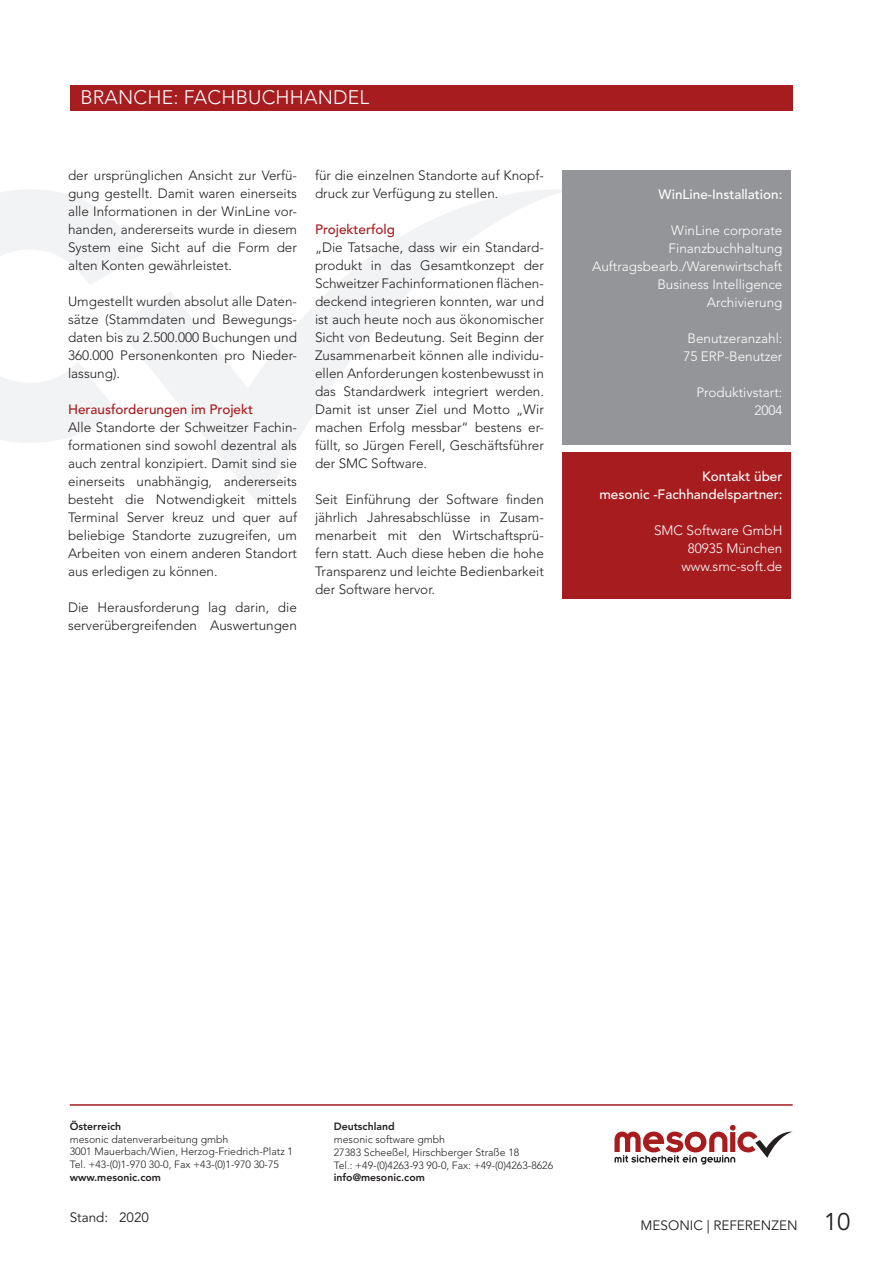
<style>
.page{position:relative;width:893px;height:1263px;background:#fff}
.page>*{position:absolute;margin:0;border:0;box-sizing:border-box;transform-origin:0 0}
.t1{font:300 19.5px "Avenir LT Pro";letter-spacing:.01em;color:#fff}
.t2{font:300 13.5px/18px "Avenir LT Pro";color:#231f20;text-align:justify}
.t3{font:300 13.5px/18px "Avenir LT Pro";color:#fff;text-align:center}
.t4{font:500 13.5px/18px "Avenir LT Pro";color:#fff;text-align:right}
.t5{font:500 13.5px "Avenir LT Pro";color:#a61c1f}
.t6{font:13.5px "Avenir LT Pro";color:#231f20}
.t7{font:300 10.5px/12.6px "Avenir LT Pro";color:#231f20}
.t8{font:800 10.5px "Avenir LT Pro";color:#231f20}
.s1{font-size:24px}
</style>
<div class="page">
<div style="left:70px;top:85px;width:723px;height:25px;background:#a61c1f"></div>
<svg style="left:143px;top:190px;width:441px;height:317px"></svg>
<svg style="left:0;top:190px;width:143px;height:253px"></svg>
<hr style="left:70px;top:1104px;width:723px;height:2px;background:#a61c1f">
<svg style="left:614px;top:1125px;width:179px;height:39px"></svg>
<div style="left:562px;top:452px;width:229px;height:147px;background:#a61c1f"></div>
<div style="left:562px;top:170px;width:229px;height:274px;background:#939598"></div>
<p class="t1" style="left:80px;top:86px;width:290px">BRANCHE: FACHBUCHHANDEL</p>
<p class="t2" style="left:68px;top:167px;width:230px">der ursprünglichen Ansicht zur Verfü&shy;gung gestellt. Damit waren einerseits alle Informationen in der WinLine vor&shy;handen, andererseits wurde in diesem System eine Sicht auf die Form der alten Konten gewährleistet.</p>
<p class="t2" style="left:68px;top:293px;width:230px">Umgestellt wurden absolut alle Daten&shy;sätze (Stammdaten und Bewegungs&shy;daten bis zu 2.500.000 Buchungen und 360.000 Personenkonten pro Nieder&shy;lassung).</p>
<p class="t5" style="left:68px;top:402px;width:187px">Herausforderungen im Projekt</p>
<p class="t2" style="left:68px;top:419px;width:230px">Alle Standorte der Schweitzer Fachin&shy;formationen sind sowohl dezentral als auch zentral konzipiert. Damit sind sie einerseits unabhängig, andererseits besteht die Notwendigkeit mittels Terminal Server kreuz und quer auf beliebige Standorte zuzugreifen, um Arbeiten von einem anderen Standort aus erledigen zu können.</p>
<p class="t2" style="left:68px;top:599px;width:230px">Die Herausforderung lag darin, die serverübergreifenden Auswertungen</p>
<p class="t2" style="left:315px;top:167px;width:230px">für die einzelnen Standorte auf Knopf&shy;druck zur Verfügung zu stellen.</p>
<p class="t5" style="left:315px;top:222px;width:82px">Projekterfolg</p>
<p class="t2" style="left:315px;top:239px;width:230px">„Die Tatsache, dass wir ein Standard&shy;produkt in das Gesamtkonzept der Schweitzer Fachinformationen flächen&shy;deckend integrieren konnten, war und ist auch heute noch aus ökonomischer Sicht von Bedeutung. Seit Beginn der Zusammenarbeit können alle individu&shy;ellen Anforderungen kostenbewusst in das Standardwerk integriert werden.<br>Damit ist unser Ziel und Motto „Wir machen Erfolg messbar“ bestens er&shy;füllt, so Jürgen Ferell, Geschäftsführer der SMC Software.</p>
<p class="t2" style="left:315px;top:491px;width:230px">Seit Einführung der Software finden jährlich Jahresabschlüsse in Zusam&shy;menarbeit mit den Wirtschaftsprü&shy;fern statt. Auch diese heben die hohe Transparenz und leichte Bedienbarkeit der Software hervor.</p>
<p class="t4" style="left:659px;top:185px;width:125px">WinLine-Installation:</p>
<p class="t3" style="left:671px;top:221px;width:113px">WinLine corporate</p>
<p class="t3" style="left:669px;top:239px;width:115px">Finanzbuchhaltung</p>
<p class="t3" style="left:592px;top:257px;width:192px">Auftragsbearb./Warenwirtschaft</p>
<p class="t3" style="left:657px;top:275px;width:127px">Business Intelligence</p>
<p class="t3" style="left:707px;top:293px;width:77px">Archivierung</p>
<p class="t3" style="left:683px;top:329px;width:101px">Benutzeranzahl:<br>75 ERP-Benutzer</p>
<p class="t3" style="left:696px;top:383px;width:88px;text-align:right">Produktivstart:<br>2004</p>
<p class="t4" style="left:599px;top:468px;width:185px">Kontakt über<br>mesonic -Fachhandelspartner:</p>
<p class="t3" style="left:654px;top:522px;width:130px">SMC Software GmbH</p>
<p class="t3" style="left:688px;top:540px;width:96px">80935 München</p>
<p class="t3" style="left:681px;top:558px;width:103px">www.smc-soft.de</p>
<p class="t8" style="left:70px;top:1120px;width:53px">Österreich</p>
<p class="t7" style="left:70px;top:1133px;width:225px">mesonic datenverarbeitung gmbh<br>3001 Mauerbach/Wien, Herzog-Friedrich-Platz 1<br>Tel. +43-(0)1-970 30-0, Fax +43-(0)1-970 30-75</p>
<p class="t8" style="left:70px;top:1171px;width:93px">www.mesonic.com</p>
<p class="t8" style="left:334px;top:1120px;width:62px">Deutschland</p>
<p class="t7" style="left:334px;top:1133px;width:221px">mesonic software gmbh<br>27383 Scheeßel, Hirschberger Straße 18<br>Tel.: +49-(0)4263-93 90-0, Fax: +49-(0)4263-8626</p>
<p class="t8" style="left:334px;top:1171px;width:93px">info@mesonic.com</p>
<p class="t6" style="left:70px;top:1209px;width:40px">Stand:</p>
<p class="t6" style="left:641px;top:1217px;width:211px">MESONIC | REFERENZEN <span class="s1">10</span></p>
<p class="t6" style="left:119px;top:1209px;width:32px">2020</p>
</div>
